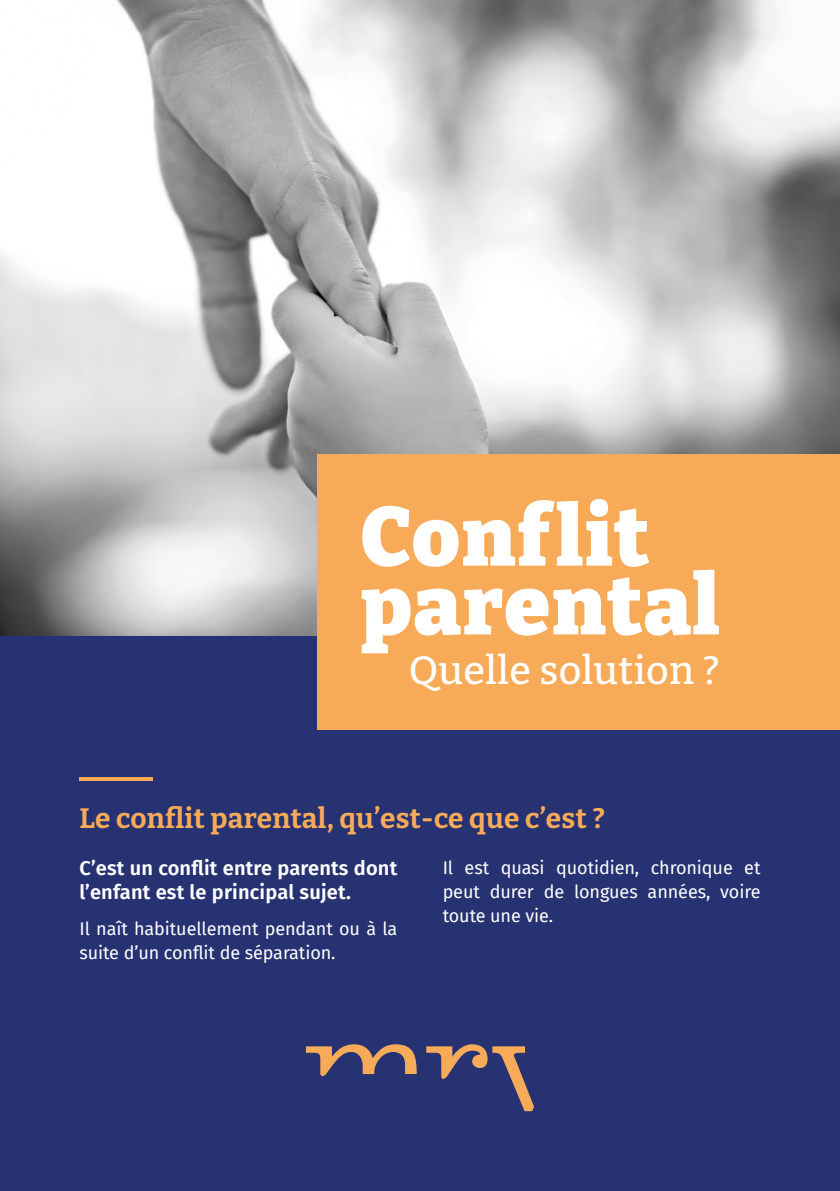
<style>
.page{position:relative;width:840px;height:1191px;background:#fff}
.page>*{position:absolute;margin:0;border:0;box-sizing:border-box;transform-origin:0 0}
.t1{font:900 82.4px/68.8px "Bitter";letter-spacing:.02em;color:#fff}
.t2{font:500 39.4px "Bitter";letter-spacing:.01em;color:#fff}
.t3{font:700 28px "Bitter";letter-spacing:.01em;color:#f7ab59}
.t4{font:600 20px/24px "Fira Sans";letter-spacing:.01em;color:#fff}
.t5{font:18px/24px "Fira Sans";letter-spacing:-.005em;color:#fff}
</style>
<div class="page">
<div style="left:0;top:0;width:839px;height:1191px;background:#263272"></div>
<img style="left:0;top:0;width:839px;height:635px">
<svg style="left:306px;top:1044px;width:110px;height:32px"></svg>
<svg style="left:426px;top:1044px;width:107px;height:67px"></svg>
<div style="left:317px;top:454px;width:522px;height:276px;background:#f7ab59"></div>
<hr style="left:79px;top:777px;width:74px;height:4px;background:#f7ab59">
<h1 class="t1" style="left:360px;top:500px;width:360px">Conflit parental</h1>
<h2 class="t2" style="left:409px;top:645px;width:312px">Quelle solution ?</h2>
<h3 class="t3" style="left:79px;top:801px;width:526px">Le conflit parental, qu’est-ce que c’est ?</h3>
<p class="t5" style="left:442px;top:854px;width:319px;text-align:justify">Il est quasi quotidien, chronique et peut durer de longues années, voire toute une vie.</p>
<p class="t4" style="left:79px;top:855px;width:319px">C’est un conflit entre parents dont l’enfant est le principal sujet.</p>
<p class="t5" style="left:79px;top:916px;width:319px">Il naît habituellement pendant ou à la suite d’un conflit de séparation.</p>
</div>
